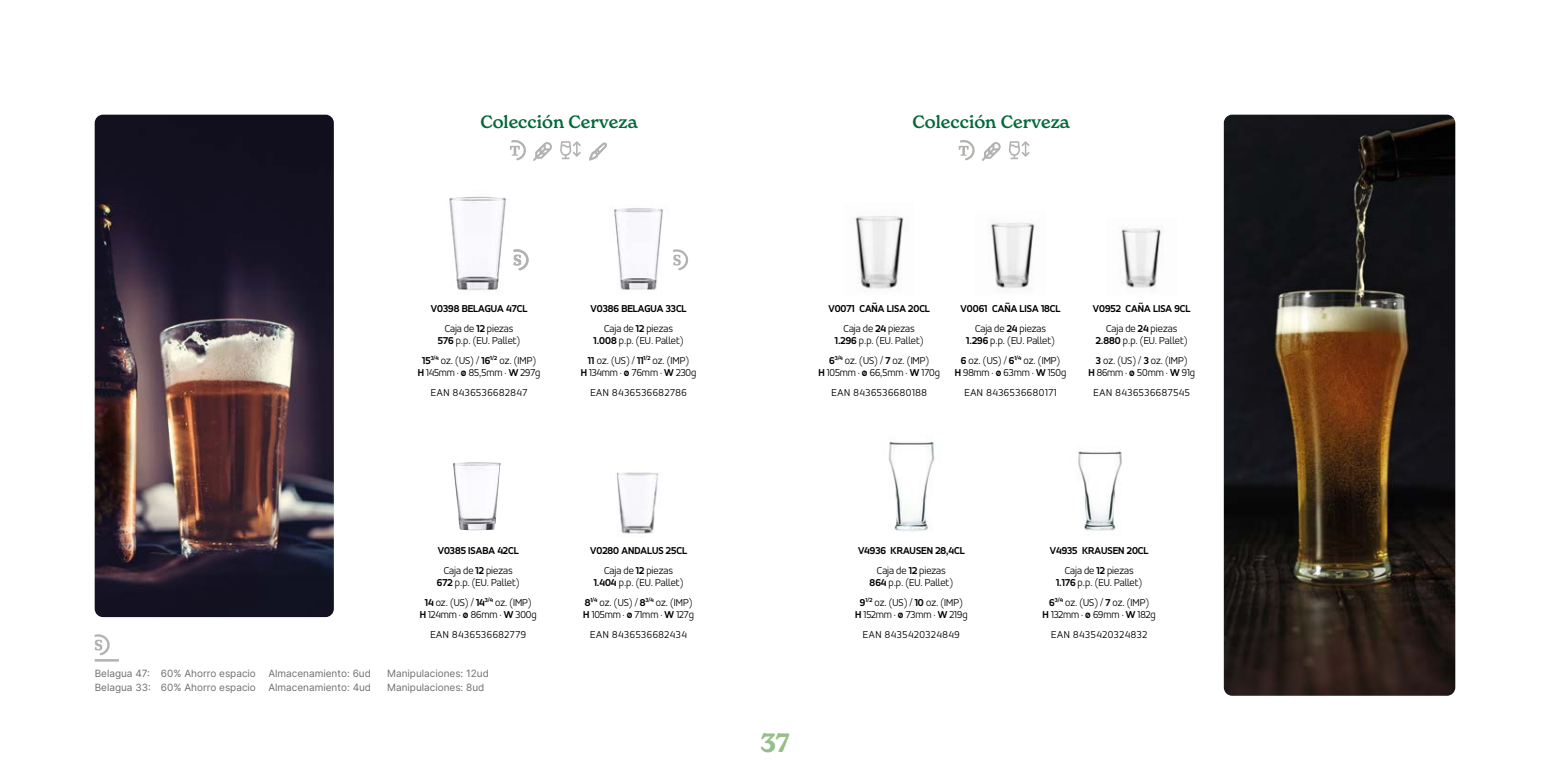
<style>
.page{position:relative;width:1550px;height:775px;background:#fff}
.page>*{position:absolute;margin:0;border:0;box-sizing:border-box;transform-origin:0 0}
.t1{font:600 26px "New Spirit";color:#96bf87}
.t2{font:500 17.5px "New Spirit";color:#006938}
.t3{font:300 10.62px/19.6px "Accord Alternate";color:#000;text-align:center}
.t4{font:300 10.62px/19.6px "Accord Alternate";letter-spacing:.06em;color:#000;text-align:center}
.t5{font:700 10.62px/19.6px "Accord Alternate";color:#000;text-align:center}
.t6{font:10px "Inter";color:#706f6f}
.s1{font-weight:300}
.s2{font-weight:700}
</style>
<div class="page">
<img style="left:614px;top:208px;width:49px;height:82px">
<img style="left:95px;top:115px;width:239px;height:502px">
<img style="left:449px;top:196px;width:57px;height:95px">
<svg style="left:533px;top:142px;width:19px;height:19px"></svg>
<svg style="left:589px;top:143px;width:18px;height:17px"></svg>
<img style="left:453px;top:462px;width:48px;height:68px">
<svg style="left:510px;top:140px;width:16px;height:20px"></svg>
<svg style="left:560px;top:141px;width:21px;height:18px"></svg>
<hr style="left:95px;top:659px;width:24px;height:3px;background:#b3b2b1">
<img style="left:1224px;top:115px;width:231px;height:581px">
<svg style="left:982px;top:142px;width:19px;height:19px"></svg>
<svg style="left:959px;top:140px;width:16px;height:20px"></svg>
<svg style="left:1009px;top:141px;width:21px;height:18px"></svg>
<img style="left:855px;top:216px;width:49px;height:73px">
<img style="left:888px;top:441px;width:47px;height:91px">
<img style="left:990px;top:223px;width:45px;height:65px">
<img style="left:1121px;top:228px;width:42px;height:60px">
<img style="left:1078px;top:451px;width:44px;height:80px">
<svg style="left:513px;top:249px;width:16px;height:21px"></svg>
<svg style="left:673px;top:249px;width:16px;height:21px"></svg>
<svg style="left:94px;top:634px;width:16px;height:21px"></svg>
<img style="left:617px;top:472px;width:42px;height:62px">
<h2 class="t2" style="left:480px;top:111px;width:159px">Colección Cerveza</h2>
<h2 class="t2" style="left:913px;top:111px;width:159px">Colección Cerveza</h2>
<p class="t5" style="left:431px;top:299px;width:98px">V0398 BELAGUA 47CL<br><span class="s1">Caja de</span> 12 <span class="s1">piezas</span></p>
<p class="t3" style="left:422px;top:331px;width:115px"><span class="s2">576</span> p.p. (EU. Pallet)<br><span class="s2">15</span><sup>3/4</sup> oz. (US) / <span class="s2">16</span><sup>1/2</sup> oz. (IMP)</p>
<p class="t4" style="left:418px;top:363px;width:124px"><span class="s2">H</span> 145mm · <span class="s2">ø</span> 85,5mm · <span class="s2">W</span> 297g<br>EAN 8436536682847</p>
<p class="t5" style="left:590px;top:299px;width:98px">V0386 BELAGUA 33CL<br><span class="s1">Caja de</span> 12 <span class="s1">piezas</span></p>
<p class="t3" style="left:588px;top:331px;width:103px"><span class="s2">1.008</span> p.p. (EU. Pallet)<br><span class="s2">11</span> oz. (US) / <span class="s2">11</span><sup>1/2</sup> oz. (IMP)</p>
<p class="t4" style="left:581px;top:363px;width:117px"><span class="s2">H</span> 134mm · <span class="s2">ø</span> 76mm · <span class="s2">W</span> 230g<br>EAN 8436536682786</p>
<p class="t5" style="left:438px;top:541px;width:83px">V0385 ISABA 42CL<br><span class="s1">Caja de</span> 12 <span class="s1">piezas</span></p>
<p class="t3" style="left:425px;top:573px;width:108px"><span class="s2">672</span> p.p. (EU. Pallet)<br><span class="s2">14</span> oz. (US) / <span class="s2">14</span><sup>3/4</sup> oz. (IMP)</p>
<p class="t4" style="left:420px;top:605px;width:118px"><span class="s2">H</span> 124mm · <span class="s2">ø</span> 86mm · <span class="s2">W</span> 300g<br>EAN 8436536682779</p>
<p class="t6" style="left:95px;top:666px;width:163px">Belagua 47: 60% Ahorro espacio</p>
<p class="t6" style="left:268px;top:666px;width:104px">Almacenamiento: 6ud</p>
<p class="t6" style="left:387px;top:666px;width:103px">Manipulaciones: 12ud</p>
<p class="t6" style="left:95px;top:680px;width:163px">Belagua 33: 60% Ahorro espacio</p>
<p class="t6" style="left:268px;top:680px;width:104px">Almacenamiento: 4ud</p>
<p class="t6" style="left:387px;top:680px;width:99px">Manipulaciones: 8ud</p>
<p class="t5" style="left:590px;top:541px;width:98px">V0280 ANDALUS 25CL<br><span class="s1">Caja de</span> 12 <span class="s1">piezas</span></p>
<p class="t3" style="left:585px;top:573px;width:109px"><span class="s2">1.404</span> p.p. (EU. Pallet)<br><span class="s2">8</span><sup>1/4</sup> oz. (US) / <span class="s2">8</span><sup>3/4</sup> oz. (IMP)</p>
<p class="t4" style="left:583px;top:605px;width:112px"><span class="s2">H</span> 105mm · <span class="s2">ø</span> 71mm · <span class="s2">W</span> 127g<br>EAN 8436536682434</p>
<p class="t5" style="left:828px;top:299px;width:103px">V0071 CAÑA LISA 20CL<br><span class="s1">Caja de</span> 24 <span class="s1">piezas</span></p>
<p class="t3" style="left:829px;top:331px;width:102px"><span class="s2">1.296</span> p.p. (EU. Pallet)<br><span class="s2">6</span><sup>3/4</sup> oz. (US) / <span class="s2">7</span> oz. (IMP)</p>
<p class="t4" style="left:818px;top:363px;width:123px"><span class="s2">H</span> 105mm · <span class="s2">ø</span> 66,5mm · <span class="s2">W</span> 170g<br>EAN 8436536680188</p>
<p class="t5" style="left:961px;top:299px;width:102px">V0061 CAÑA LISA 18CL<br><span class="s1">Caja de</span> 24 <span class="s1">piezas</span></p>
<p class="t3" style="left:961px;top:331px;width:101px"><span class="s2">1.296</span> p.p. (EU. Pallet)<br><span class="s2">6</span> oz. (US) / <span class="s2">6</span><sup>1/4</sup> oz. (IMP)</p>
<p class="t4" style="left:955px;top:363px;width:113px"><span class="s2">H</span> 98mm · <span class="s2">ø</span> 63mm · <span class="s2">W</span> 150g<br>EAN 8436536680171</p>
<p class="t5" style="left:1093px;top:299px;width:99px">V0952 CAÑA LISA 9CL<br><span class="s1">Caja de</span> 24 <span class="s1">piezas</span></p>
<p class="t3" style="left:1096px;top:331px;width:93px;text-align:left"><span class="s2">2.880</span> p.p. (EU. Pallet)<br><span class="s2">3</span> oz. (US) / <span class="s2">3</span> oz. (IMP)</p>
<p class="t4" style="left:1088px;top:363px;width:108px"><span class="s2">H</span> 86mm · <span class="s2">ø</span> 50mm · <span class="s2">W</span> 91g<br>EAN 8436536687545</p>
<h1 class="t1" style="left:760px;top:726px;width:31px">37</h1>
<p class="t5" style="left:858px;top:541px;width:108px">V4936 KRAUSEN 28,4CL<br><span class="s1">Caja de</span> 12 <span class="s1">piezas</span></p>
<p class="t3" style="left:860px;top:573px;width:104px"><span class="s2">864</span> p.p. (EU. Pallet)<br><span class="s2">9</span><sup>1/2</sup> oz. (US) / <span class="s2">10</span> oz. (IMP)</p>
<p class="t4" style="left:855px;top:605px;width:114px"><span class="s2">H</span> 152mm · <span class="s2">ø</span> 73mm · <span class="s2">W</span> 219g<br>EAN 8435420324849</p>
<p class="t5" style="left:1050px;top:541px;width:100px">V4935 KRAUSEN 20CL<br><span class="s1">Caja de</span> 12 <span class="s1">piezas</span></p>
<p class="t3" style="left:1049px;top:573px;width:101px"><span class="s2">1.176</span> p.p. (EU. Pallet)<br><span class="s2">6</span><sup>3/4</sup> oz. (US) / <span class="s2">7</span> oz. (IMP)</p>
<p class="t4" style="left:1043px;top:605px;width:115px"><span class="s2">H</span> 132mm · <span class="s2">ø</span> 69mm · <span class="s2">W</span> 182g<br>EAN 8435420324832</p>
</div>
